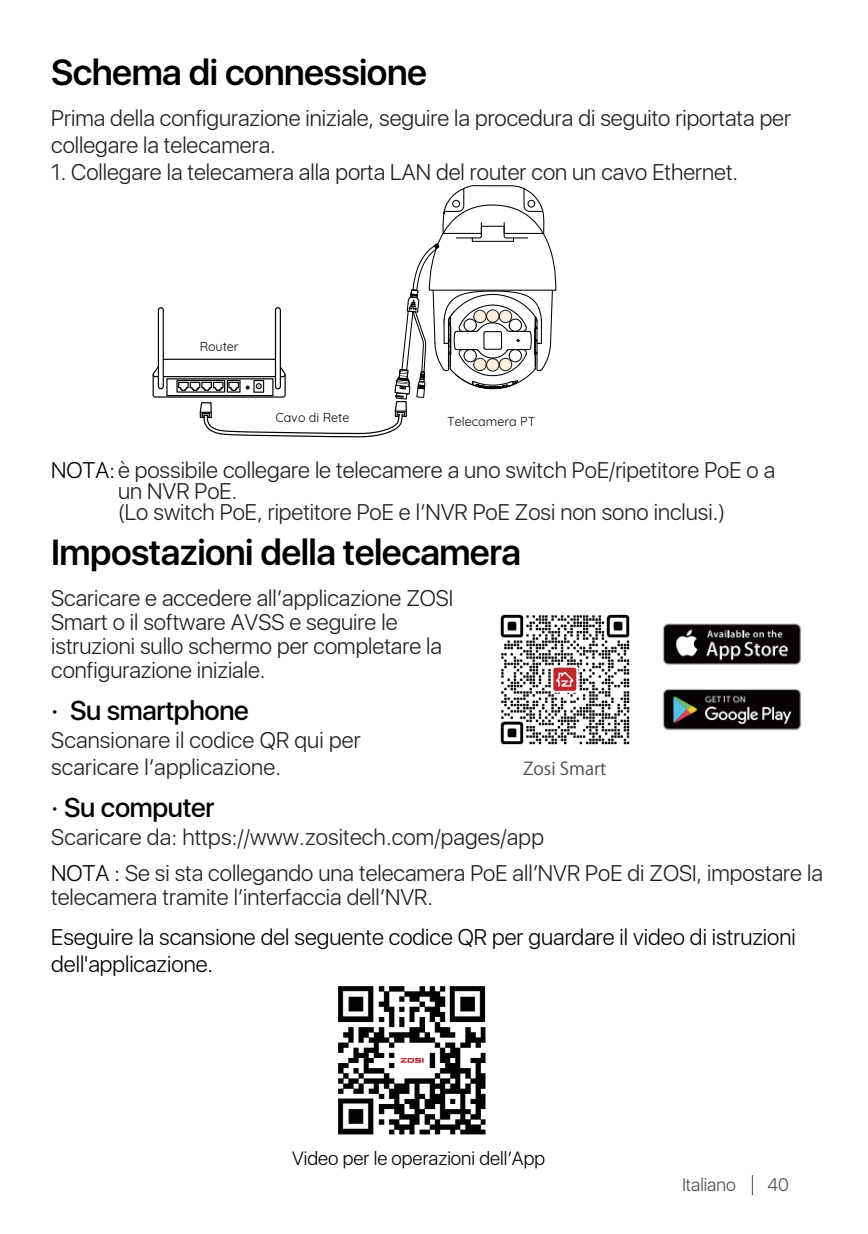
<style>
.page{position:relative;width:868px;height:1234px;background:#fff}
.page>*{position:absolute;margin:0;border:0;box-sizing:border-box;transform-origin:0 0}
.t1{font:600 36px "SFUI Display";letter-spacing:-.015em;color:#000}
.t2{font:500 27px "SFUI Display";letter-spacing:-.01em;color:#000}
.t3{font:300 22.5px/24px "SFUI Display";color:#231f20}
.t4{font:300 22.5px/27px "SFUI Display";color:#000}
.t5{font:300 19.2px "SFUI Display";color:#000}
.t6{font:300 18px "SFUI Display";color:#4b4c4d}
.t7{font:17.7px "Koz Go Pr 6 N";color:#4b4c4d}
.t8{font:12.6px "Quicksand";color:#060304}
.s1{color:#000}
</style>
<div class="page">
<img style="left:500px;top:614px;width:130px;height:131px">
<img style="left:663px;top:623px;width:138px;height:108px">
<svg style="left:751px;top:1175px;width:1px;height:19px"></svg>
<img style="left:338px;top:986px;width:148px;height:149px">
<svg style="left:152px;top:185px;width:405px;height:253px"></svg>
<h1 class="t1" style="left:51px;top:47px;width:377px">Schema di connessione</h1>
<p class="t3" style="left:51px;top:106px;width:741px;line-height:27px">Prima della configurazione iniziale, seguire la procedura di seguito riportata per collegare la telecamera.</p>
<p class="t3" style="left:51px;top:161px;width:688px">1. Collegare la telecamera alla porta LAN del router con un cavo Ethernet.</p>
<p class="t8" style="left:200px;top:337px;width:40px">Router</p>
<p class="t8" style="left:275px;top:408px;width:75px">Cavo di Rete</p>
<p class="t8" style="left:447px;top:411px;width:90px">Telecamera PT</p>
<p class="t3" style="left:118px;top:460px;width:658px;line-height:21px;text-indent:-67px"><span class="s1">NOTA:</span> è possibile collegare le telecamere a uno switch PoE/ripetitore PoE o a un NVR PoE.<br>(Lo switch PoE, ripetitore PoE e l’NVR PoE Zosi non sono inclusi.)</p>
<h1 class="t1" style="left:51px;top:527px;width:471px">Impostazioni della telecamera</h1>
<p class="t3" style="left:51px;top:587px;width:403px">Scaricare e accedere all’applicazione ZOSI Smart o il software AVSS e seguire le istruzioni sullo schermo per completare la configurazione iniziale.</p>
<p class="t2" style="left:51px;top:692px;width:199px">· Su smartphone</p>
<p class="t3" style="left:51px;top:728px;width:311px;line-height:27px">Scansionare il codice QR qui per scaricare l’applicazione.</p>
<p class="t2" style="left:51px;top:788px;width:165px">· Su computer</p>
<p class="t3" style="left:51px;top:825px;width:494px">Scaricare da: https://www.zositech.com/pages/app</p>
<p class="t7" style="left:523px;top:758px;width:85px">Zosi Smart</p>
<p class="t3" style="left:51px;top:862px;width:773px"><span class="s1">NOTA :</span> Se si sta collegando una telecamera PoE all’NVR PoE di ZOSI, impostare la telecamera tramite l’interfaccia dell’NVR.</p>
<p class="t4" style="left:51px;top:925px;width:746px">Eseguire la scansione del seguente codice QR per guardare il video di istruzioni dell'applicazione.</p>
<p class="t5" style="left:292px;top:1145px;width:254px">Video per le operazioni dell’App</p>
<p class="t6" style="left:682px;top:1172px;width:55px">Italiano</p>
<p class="t6" style="left:767px;top:1172px;width:23px">40</p>
</div>
